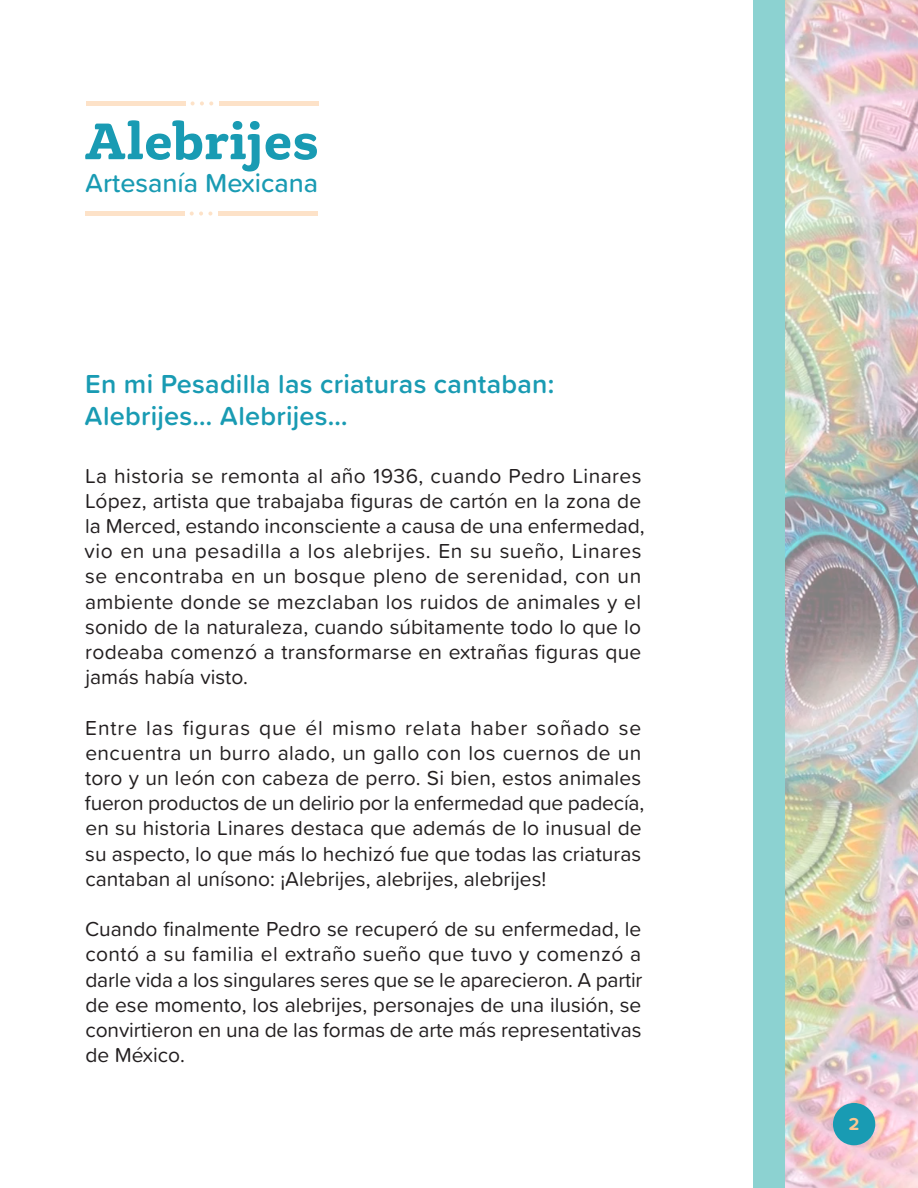
<style>
.page{position:relative;width:918px;height:1188px;background:#fff}
.page>*{position:absolute;margin:0;border:0;box-sizing:border-box;transform-origin:0 0}
.Título{font:700 54px "Gelo";letter-spacing:.01em;color:#199bb3}
.Subtema{font:600 27px "Proxima Soft";letter-spacing:.01em;color:#199bb3}
.t1{font:500 27px "Proxima Soft";color:#199bb3}
.cuerpo{font:21px/25.2px "Proxima Soft";letter-spacing:.005em;color:#231f20}
.t2{font:700 18px "Proxima Soft";color:#fcc691}
</style>
<div class="page">
<img style="left:85px;top:0;width:833px;height:1188px">
<div style="left:753px;top:0;width:32px;height:1188px;background:#8cd2d1"></div>
<hr style="left:85px;top:212px;width:99px;height:4px;background:#fde2c8">
<hr style="left:86px;top:101px;width:99px;height:4px;background:#fde2c8">
<hr style="left:218px;top:212px;width:100px;height:4px;background:#fde2c8">
<hr style="left:219px;top:101px;width:100px;height:4px;background:#fde2c8">
<svg style="left:190px;top:212px;width:22px;height:4px"></svg>
<svg style="left:191px;top:101px;width:22px;height:4px"></svg>
<div style="left:833px;top:1103px;width:42px;height:42px;background:#199bb3;border-radius:50%"></div>
<p class="Título" style="left:85px;top:107px;width:235px">Alebrijes</p>
<p class="t1" style="left:85px;top:162px;width:235px">Artesanía Mexicana</p>
<p class="Subtema" style="left:85px;top:363px;width:471px">En mi Pesadilla las criaturas cantaban:</p>
<p class="Subtema" style="left:85px;top:396px;width:265px">Alebrijes… Alebrijes…</p>
<p class="cuerpo" style="left:85px;top:462px;width:562px">La historia se remonta al año 1936, cuando Pedro Linares López, artista que trabajaba figuras de cartón en la zona de la Merced, estando inconsciente a causa de una enfermedad, vio en una pesadilla a los alebrijes. En su sueño, Linares se encontraba en un bosque pleno de serenidad, con un ambiente donde se mezclaban los ruidos de animales y el sonido de la naturaleza, cuando súbitamente todo lo que lo rodeaba comenzó a transformarse en extrañas figuras que jamás había visto.</p>
<p class="cuerpo" style="left:85px;top:714px;width:561px">Entre las figuras que él mismo relata haber soñado se encuentra un burro alado, un gallo con los cuernos de un toro y un león con cabeza de perro. Si bien, estos animales fueron productos de un delirio por la enfermedad que padecía, en su historia Linares destaca que además de lo inusual de su aspecto, lo que más lo hechizó fue que todas las criaturas cantaban al unísono: ¡Alebrijes, alebrijes, alebrijes!</p>
<p class="cuerpo" style="left:85px;top:915px;width:559px;text-align:justify">Cuando finalmente Pedro se recuperó de su enfermedad, le contó a su familia el extraño sueño que tuvo y comenzó a darle vida a los singulares seres que se le aparecieron. A partir de ese momento, los alebrijes, personajes de una ilusión, se convirtieron en una de las formas de arte más representativas de México.</p>
<p class="t2" style="left:849px;top:1111px;width:12px">2</p>
</div>
